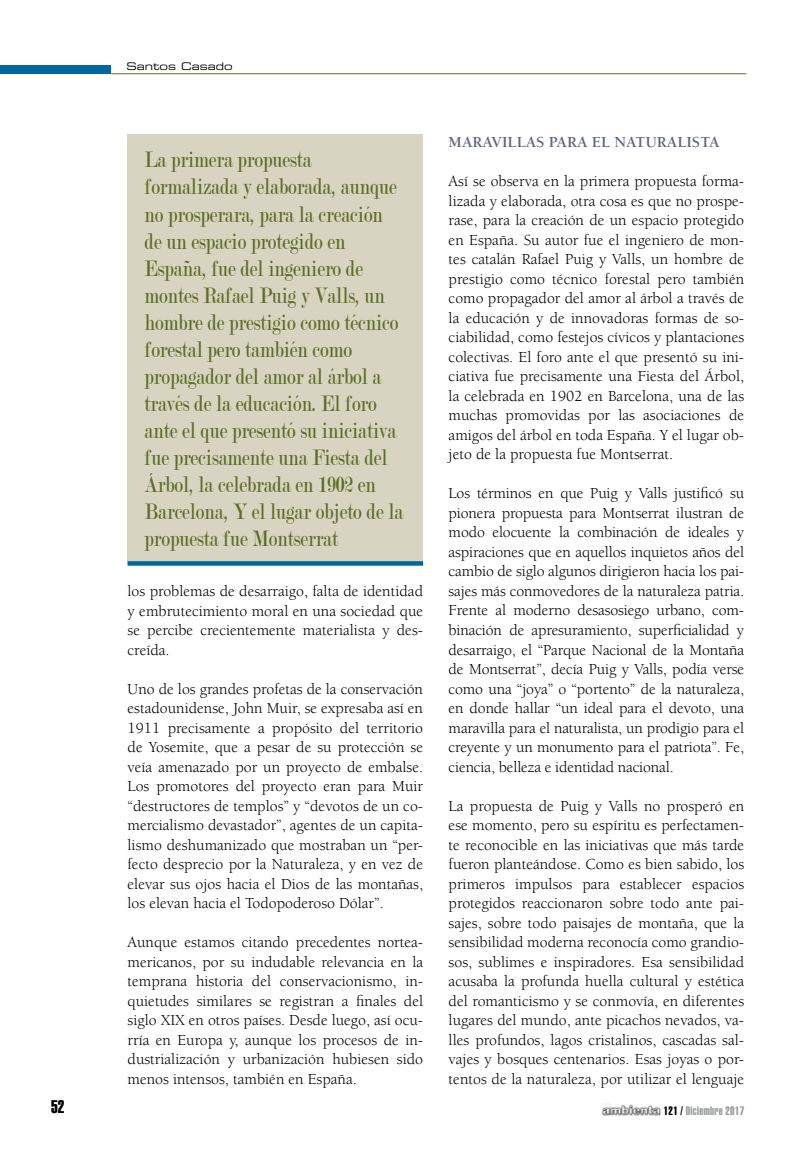
<style>
.page{position:relative;width:808px;height:1149px;background:#fff}
.page>*{position:absolute;margin:0;border:0;box-sizing:border-box;transform-origin:0 0}
.t1{font:24px/27px "Modern";color:#5f6d27;scale:.8 1}
.t2{font:18px "Helvetica LT Std Extra Comp";color:#000}
.t3{font:15.75px/19.5px "Berkeley Std";color:#000;text-align:justify}
.t4{font:700 15.75px "Berkeley Std";color:#5f6581}
.t5{font:12px "Helvetica LT Std Extra Comp";letter-spacing:.025em;color:#9c9e9f}
.t6{font:10.5px "Eurostile LT Std Ex 2";color:#000}
.s1{color:#000}
</style>
<div class="page">
<div style="left:0;top:65px;width:111px;height:9px;background:#00689e"></div>
<hr style="left:111px;top:73px;width:635px;height:1px;background:#5f6d27">
<img style="left:601px;top:1103px;width:60px;height:13px">
<div style="left:128px;top:135px;width:295px;height:427px;background:#d7d5c1"></div>
<svg style="left:128px;top:561px;width:295px;height:4px"></svg>
<p class="t6" style="left:126px;top:59px;width:108px">Santos Casado</p>
<p class="t1" style="left:145px;top:147px;width:325px">La primera propuesta formalizada y elaborada, aunque no prosperara, para la creación de un espacio protegido en<br>España, fue del ingeniero de montes Rafael Puig y Valls, un hombre de prestigio como técnico forestal pero también como propagador del amor al árbol a través de la educación. El foro ante el que presentó su iniciativa fue precisamente una Fiesta del<br>Árbol, la celebrada en 1902 en<br>Barcelona, Y el lugar objeto de la propuesta fue Montserrat</p>
<p class="t3" style="left:128px;top:581px;width:297px">los problemas de desarraigo, falta de identidad y embrutecimiento moral en una sociedad que se percibe crecientemente materialista y des&shy;creída.</p>
<p class="t3" style="left:128px;top:679px;width:297px">Uno de los grandes profetas de la conservación estadounidense, John Muir, se expresaba así en 1911 precisamente a propósito del territorio de Yosemite, que a pesar de su protección se veía amenazado por un proyecto de embalse.<br>Los promotores del proyecto eran para Muir “destructores de templos” y “devotos de un co&shy;mercialismo devastador”, agentes de un capita&shy;lismo deshumanizado que mostraban un “per&shy;fecto desprecio por la Naturaleza, y en vez de elevar sus ojos hacia el Dios de las montañas, los elevan hacia el Todopoderoso Dólar”.</p>
<p class="t3" style="left:128px;top:932px;width:297px">Aunque estamos citando precedentes nortea&shy;mericanos, por su indudable relevancia en la temprana historia del conservacionismo, in&shy;quietudes similares se registran a finales del siglo XIX en otros países. Desde luego, así ocu&shy;rría en Europa y, aunque los procesos de in&shy;dustrialización y urbanización hubiesen sido menos intensos, también en España.</p>
<p class="t4" style="left:449px;top:134px;width:25px">MARAV</p>
<p class="t4" style="left:502px;top:134px;width:16px">ILLAS</p>
<p class="t4" style="left:549px;top:134px;width:11px">PARA</p>
<p class="t4" style="left:592px;top:134px;width:34px">EL NATURAL</p>
<p class="t4" style="left:686px;top:134px;width:16px">ISTA</p>
<p class="t3" style="left:449px;top:172px;width:297px">Así se observa en la primera propuesta forma&shy;lizada y elaborada, otra cosa es que no prospe&shy;rase, para la creación de un espacio protegido en España. Su autor fue el ingeniero de mon&shy;tes catalán Rafael Puig y Valls, un hombre de prestigio como técnico forestal pero también como propagador del amor al árbol a través de la educación y de innovadoras formas de so&shy;ciabilidad, como festejos cívicos y plantaciones colectivas. El foro ante el que presentó su ini&shy;ciativa fue precisamente una Fiesta del Árbol, la celebrada en 1902 en Barcelona, una de las muchas promovidas por las asociaciones de amigos del árbol en toda España. Y el lugar ob&shy;jeto de la propuesta fue Montserrat.</p>
<p class="t3" style="left:449px;top:484px;width:297px">Los términos en que Puig y Valls justificó su pionera propuesta para Montserrat ilustran de modo elocuente la combinación de ideales y aspiraciones que en aquellos inquietos años del cambio de siglo algunos dirigieron hacia los pai&shy;sajes más conmovedores de la naturaleza patria.<br>Frente al moderno desasosiego urbano, com&shy;binación de apresuramiento, superficialidad y desarraigo, el “Parque Nacional de la Montaña de Montserrat”, decía Puig y Valls, podía verse como una “joya” o “portento” de la naturaleza, en donde hallar “un ideal para el devoto, una maravilla para el naturalista, un prodigio para el creyente y un monumento para el patriota”. Fe, ciencia, belleza e identidad nacional.</p>
<p class="t3" style="left:449px;top:796px;width:297px">La propuesta de Puig y Valls no prosperó en ese momento, pero su espíritu es perfectamen&shy;te reconocible en las iniciativas que más tarde fueron planteándose. Como es bien sabido, los primeros impulsos para establecer espacios protegidos reaccionaron sobre todo ante pai&shy;sajes, sobre todo paisajes de montaña, que la sensibilidad moderna reconocía como grandio&shy;sos, sublimes e inspiradores. Esa sensibilidad acusaba la profunda huella cultural y estética del romanticismo y se conmovía, en diferentes lugares del mundo, ante picachos nevados, va&shy;lles profundos, lagos cristalinos, cascadas sal&shy;vajes y bosques centenarios. Esas joyas o por&shy;tentos de la naturaleza, por utilizar el lenguaje</p>
<p class="t2" style="left:51px;top:1095px;width:15px">52</p>
<p class="t5" style="left:664px;top:1103px;width:82px"><span class="s1">121 /</span> Diciembre 2017</p>
</div>
